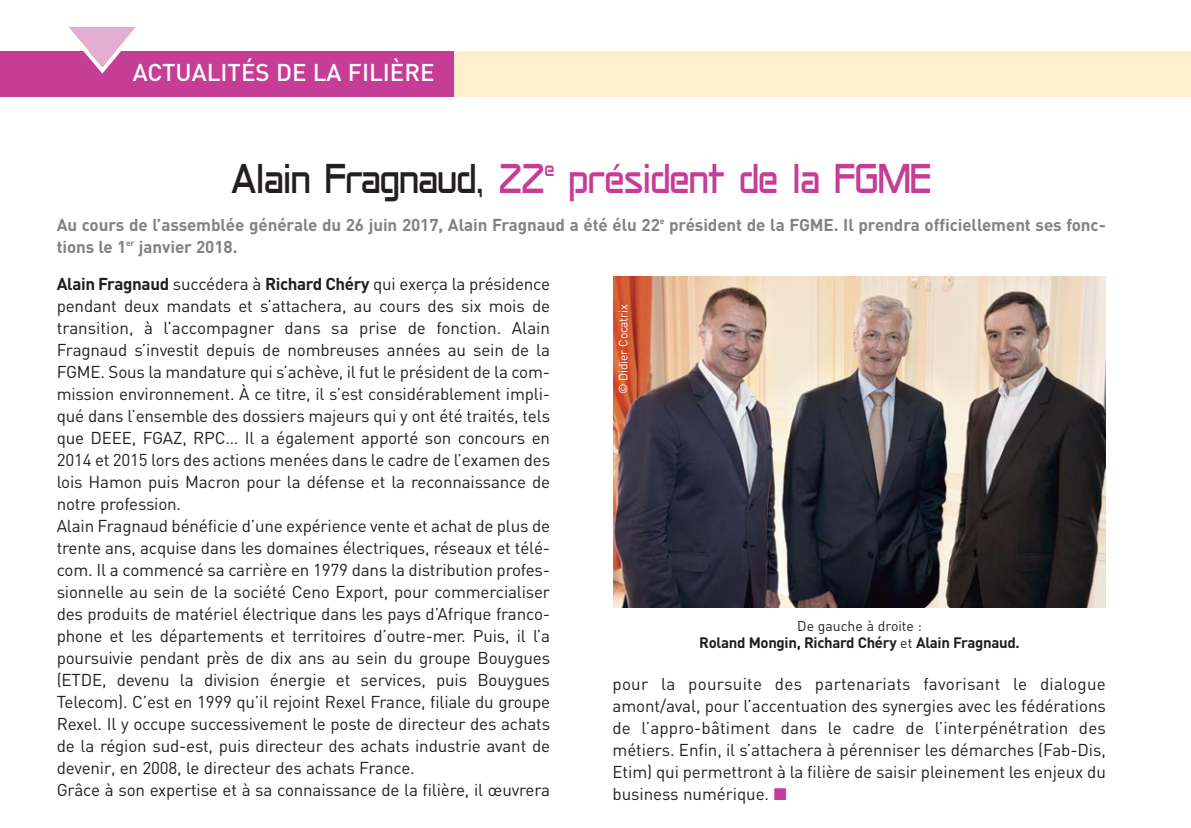
<style>
.page{position:relative;width:1191px;height:828px;background:#fff}
.page>*{position:absolute;margin:0;border:0;box-sizing:border-box;transform-origin:0 0}
.t1{font:44px "Serene";letter-spacing:.01em;color:#c63d96;scale:.9 1}
.t2{font:500 24px "DIN";color:#fff}
.t3{font:17px/22px "DIN";letter-spacing:-.01em;color:#231f20}
.t4{font:700 17px/22px "DIN";letter-spacing:-.005em;color:#808285}
.t5{font:700 15px "DIN";letter-spacing:-.02em;color:#231f20}
.t6{font:14px "DIN";color:#231f20}
.t7{font:12px "DIN";letter-spacing:-.015em;color:#fff}
.s1{color:#231f20}
.s2{font-weight:700}
.s3{font-weight:400;font-size:14px}
.s4{color:#c63d96}
</style>
<div class="page">
<div style="left:454px;top:51px;width:737px;height:45px;background:#ffefcf"></div>
<div style="left:0;top:51px;width:454px;height:45px;background:#c63d96"></div>
<svg style="left:69px;top:27px;width:67px;height:47px"></svg>
<img style="left:613px;top:276px;width:493px;height:331px">
<h2 class="t2" style="left:133px;top:64px;width:303px">ACTUALITÉS DE LA FILIÈRE</h2>
<h1 class="t1" style="left:231px;top:164px;width:779px"><span class="s1">Alain Fragnaud,</span> 22<sup>e</sup> président de la FGME</h1>
<p class="t4" style="left:57px;top:215px;width:1050px">Au cours de l’assemblée générale du 26 juin 2017, Alain Fragnaud a été élu 22<sup>e</sup> président de la FGME. Il prendra officiellement ses fonc&shy;tions le 1<sup>er</sup> janvier 2018.</p>
<p class="t3" style="left:57px;top:274px;width:495px"><span class="s2">Alain Fragnaud</span> succédera à <span class="s2">Richard Chéry</span> qui exerça la présidence pendant deux mandats et s’attachera, au cours des six mois de transition, à l’accompagner dans sa prise de fonction. Alain Fragnaud s’investit depuis de nombreuses années au sein de la FGME. Sous la mandature qui s’achève, il fut le président de la com&shy;mission environnement. À ce titre, il s’est considérablement impli&shy;qué dans l’ensemble des dossiers majeurs qui y ont été traités, tels que DEEE, FGAZ, RPC… Il a également apporté son concours en 2014 et 2015 lors des actions menées dans le cadre de l’examen des lois Hamon puis Macron pour la défense et la reconnaissance de notre profession.<br>Alain Fragnaud bénéficie d’une expérience vente et achat de plus de trente ans, acquise dans les domaines électriques, réseaux et télé&shy;com. Il a commencé sa carrière en 1979 dans la distribution profes&shy;sionnelle au sein de la société Ceno Export, pour commercialiser des produits de matériel électrique dans les pays d’Afrique franco&shy;phone et les départements et territoires d’outre-mer. Puis, il l’a poursuivie pendant près de dix ans au sein du groupe Bouygues (ETDE, devenu la division énergie et services, puis Bouygues Telecom). C’est en 1999 qu’il rejoint Rexel France, filiale du groupe Rexel. Il y occupe successivement le poste de directeur des achats de la région sud-est, puis directeur des achats industrie avant de devenir, en 2008, le directeur des achats France.<br>Grâce à son expertise et à sa connaissance de la filière, il œuvrera</p>
<p class="t7" style="left:619px;top:394px;width:92px;rotate:-90deg">© Didier Cocatrix</p>
<p class="t6" style="left:797px;top:621px;width:126px">De gauche à droite :</p>
<p class="t5" style="left:699px;top:637px;width:322px">Roland Mongin, Richard Chéry <span class="s3">et</span> Alain Fragnaud.</p>
<p class="t3" style="left:612px;top:675px;width:495px;text-align:justify">pour la poursuite des partenariats favorisant le dialogue amont/aval, pour l’accentuation des synergies avec les fédérations de l’appro-bâtiment dans le cadre de l’interpénétration des métiers. Enfin, il s’attachera à pérenniser les démarches (Fab-Dis, Etim) qui permettront à la filière de saisir pleinement les enjeux du business numérique. <span class="s4">■</span></p>
</div>
